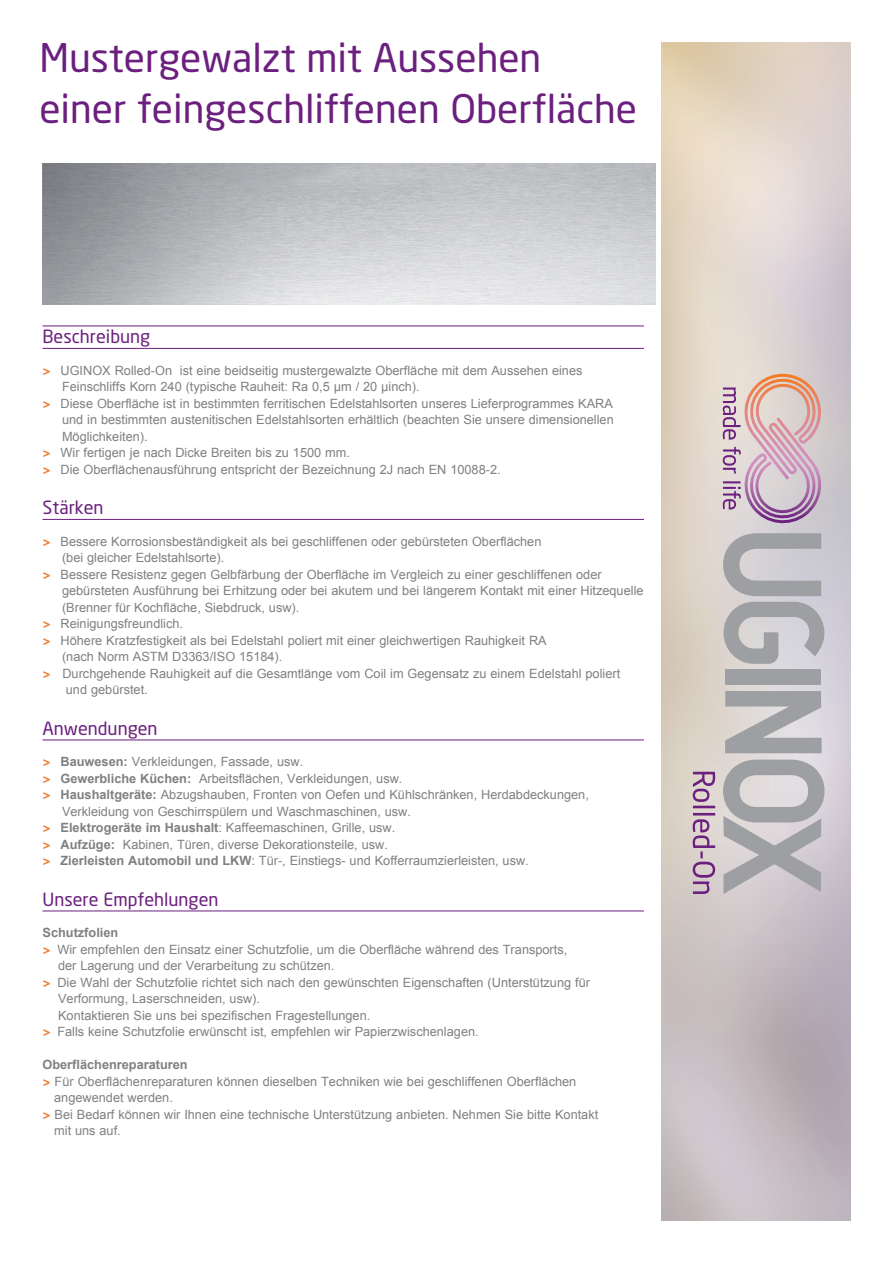
<style>
.page{position:relative;width:893px;height:1263px;background:#fff}
.page>*{position:absolute;margin:0;border:0;box-sizing:border-box;transform-origin:0 0}
.t1{font:39px/51px "Neo Sans Std";color:#6b1f7e}
.t2{font:18px "Neo Sans Std";color:#6b1f7e}
.t3{font:12.75px "Arial";color:#808083}
.t4{font:700 12.75px "Arial";color:#808083}
.s1{font-family:"Foundry Sterling";font-weight:700;color:#f47d31}
.s2{font-weight:700}
</style>
<div class="page">
<hr style="left:43px;top:326px;width:601px;height:1px;background:#6b1f7e">
<hr style="left:43px;top:348px;width:601px;height:1px;background:#6b1f7e">
<hr style="left:43px;top:519px;width:601px;height:1px;background:#6b1f7e">
<hr style="left:43px;top:739px;width:601px;height:1px;background:#6b1f7e">
<hr style="left:43px;top:910px;width:601px;height:1px;background:#6b1f7e">
<div style="left:725px;top:669px;width:96px;height:16px;background:#9d9fa2"></div>
<svg style="left:725px;top:691px;width:97px;height:62px;background:#b3b3b5"></svg>
<svg style="left:723px;top:759px;width:102px;height:135px;background:#bcb9bc"></svg>
<svg style="left:723px;top:372px;width:100px;height:224px;background:#cab7be"></svg>
<svg style="left:693px;top:772px;width:22px;height:30px"></svg>
<hr style="left:693px;top:806px;width:22px;height:2px;background:#6b1f7e">
<hr style="left:693px;top:813px;width:22px;height:2px;background:#6b1f7e">
<svg style="left:693px;top:819px;width:22px;height:75px;background:#b99db5"></svg>
<svg style="left:723px;top:602px;width:101px;height:62px;background:#bab9bd"></svg>
<h1 class="t1" style="left:39px;top:32px;width:599px">Mustergewalzt mit Aussehen einer feingeschliffenen Oberfläche</h1>
<h2 class="t2" style="left:43px;top:325px;width:109px">Beschreibung</h2>
<p class="t3" style="left:43px;top:362px;width:541px"><span class="s1">&gt;</span> UGINOX Rolled-On ist eine beidseitig mustergewalzte Oberfläche mit dem Aussehen eines</p>
<p class="t3" style="left:62px;top:378px;width:359px">Feinschliffs Korn 240 (typische Rauheit: Ra 0,5 μm / 20 μinch).</p>
<p class="t3" style="left:43px;top:395px;width:572px"><span class="s1">&gt;</span> Diese Oberfläche ist in bestimmten ferritischen Edelstahlsorten unseres Lieferprogrammes KARA</p>
<p class="t3" style="left:62px;top:411px;width:553px">und in bestimmten austenitischen Edelstahlsorten erhältlich (beachten Sie unsere dimensionellen</p>
<p class="t3" style="left:62px;top:428px;width:87px">Möglichkeiten).</p>
<p class="t3" style="left:43px;top:444px;width:309px"><span class="s1">&gt;</span> Wir fertigen je nach Dicke Breiten bis zu 1500 mm.</p>
<p class="t3" style="left:43px;top:461px;width:460px"><span class="s1">&gt;</span> Die Oberflächenausführung entspricht der Bezeichnung 2J nach EN 10088-2.</p>
<h2 class="t2" style="left:43px;top:496px;width:63px">Stärken</h2>
<p class="t3" style="left:43px;top:533px;width:500px"><span class="s1">&gt;</span> Bessere Korrosionsbeständigkeit als bei geschliffenen oder gebürsteten Oberflächen</p>
<p class="t3" style="left:62px;top:549px;width:164px">(bei gleicher Edelstahlsorte).</p>
<p class="t3" style="left:43px;top:566px;width:561px"><span class="s1">&gt;</span> Bessere Resistenz gegen Gelbfärbung der Oberfläche im Vergleich zu einer geschliffenen oder</p>
<p class="t3" style="left:62px;top:582px;width:583px">gebürsteten Ausführung bei Erhitzung oder bei akutem und bei längerem Kontakt mit einer Hitzequelle</p>
<p class="t3" style="left:62px;top:599px;width:239px">(Brenner für Kochfläche, Siebdruck, usw).</p>
<p class="t3" style="left:43px;top:615px;width:142px"><span class="s1">&gt;</span> Reinigungsfreundlich.</p>
<p class="t3" style="left:43px;top:632px;width:506px"><span class="s1">&gt;</span> Höhere Kratzfestigkeit als bei Edelstahl poliert mit einer gleichwertigen Rauhigkeit RA</p>
<p class="t3" style="left:62px;top:648px;width:222px">(nach Norm ASTM D3363/ISO 15184).</p>
<p class="t3" style="left:43px;top:665px;width:579px"><span class="s1">&gt;</span> Durchgehende Rauhigkeit auf die Gesamtlänge vom Coil im Gegensatz zu einem Edelstahl poliert</p>
<p class="t3" style="left:66px;top:681px;width:83px">und gebürstet.</p>
<h2 class="t2" style="left:43px;top:717px;width:117px">Anwendungen</h2>
<p class="t3" style="left:43px;top:753px;width:262px"><span class="s1">&gt;</span> <span class="s2">Bauwesen:</span> Verkleidungen, Fassade, usw.</p>
<p class="t3" style="left:43px;top:770px;width:361px"><span class="s1">&gt;</span> <span class="s2">Gewerbliche Küchen:</span> Arbeitsflächen, Verkleidungen, usw.</p>
<p class="t3" style="left:43px;top:786px;width:548px"><span class="s1">&gt;</span> <span class="s2">Haushaltgeräte:</span> Abzugshauben, Fronten von Oefen und Kühlschränken, Herdabdeckungen,</p>
<p class="t3" style="left:62px;top:803px;width:351px">Verkleidung von Geschirrspülern und Waschmaschinen, usw.</p>
<p class="t3" style="left:43px;top:819px;width:354px"><span class="s1">&gt;</span> <span class="s2">Elektrogeräte im Haushalt</span>: Kaffeemaschinen, Grille, usw.</p>
<p class="t3" style="left:43px;top:836px;width:347px"><span class="s1">&gt;</span> <span class="s2">Aufzüge:</span> Kabinen, Türen, diverse Dekorationsteile, usw.</p>
<p class="t3" style="left:43px;top:852px;width:488px"><span class="s1">&gt;</span> <span class="s2">Zierleisten Automobil und LKW</span>: Tür-, Einstiegs- und Kofferraumzierleisten, usw.</p>
<h2 class="t2" style="left:43px;top:888px;width:177px">Unsere Empfehlungen</h2>
<p class="t4" style="left:43px;top:924px;width:77px">Schutzfolien</p>
<p class="t3" style="left:43px;top:941px;width:526px"><span class="s1">&gt;</span> Wir empfehlen den Einsatz einer Schutzfolie, um die Oberfläche während des Transports,</p>
<p class="t3" style="left:58px;top:957px;width:278px">der Lagerung und der Verarbeitung zu schützen.</p>
<p class="t3" style="left:43px;top:974px;width:549px"><span class="s1">&gt;</span> Die Wahl der Schutzfolie richtet sich nach den gewünschten Eigenschaften (Unterstützung für</p>
<p class="t3" style="left:58px;top:990px;width:203px">Verformung, Laserschneiden, usw).</p>
<p class="t3" style="left:58px;top:1007px;width:314px">Kontaktieren Sie uns bei spezifischen Fragestellungen.</p>
<p class="t3" style="left:43px;top:1023px;width:438px"><span class="s1">&gt;</span> Falls keine Schutzfolie erwünscht ist, empfehlen wir Papierzwischenlagen.</p>
<p class="t4" style="left:43px;top:1056px;width:147px">Oberflächenreparaturen</p>
<p class="t3" style="left:43px;top:1073px;width:535px"><span class="s1">&gt;</span> Für Oberflächenreparaturen können dieselben Techniken wie bei geschliffenen Oberflächen</p>
<p class="t3" style="left:54px;top:1089px;width:120px">angewendet werden.</p>
<p class="t3" style="left:43px;top:1106px;width:557px"><span class="s1">&gt;</span> Bei Bedarf können wir Ihnen eine technische Unterstützung anbieten. Nehmen Sie bitte Kontakt</p>
<p class="t3" style="left:54px;top:1122px;width:68px">mit uns auf.</p>
</div>
